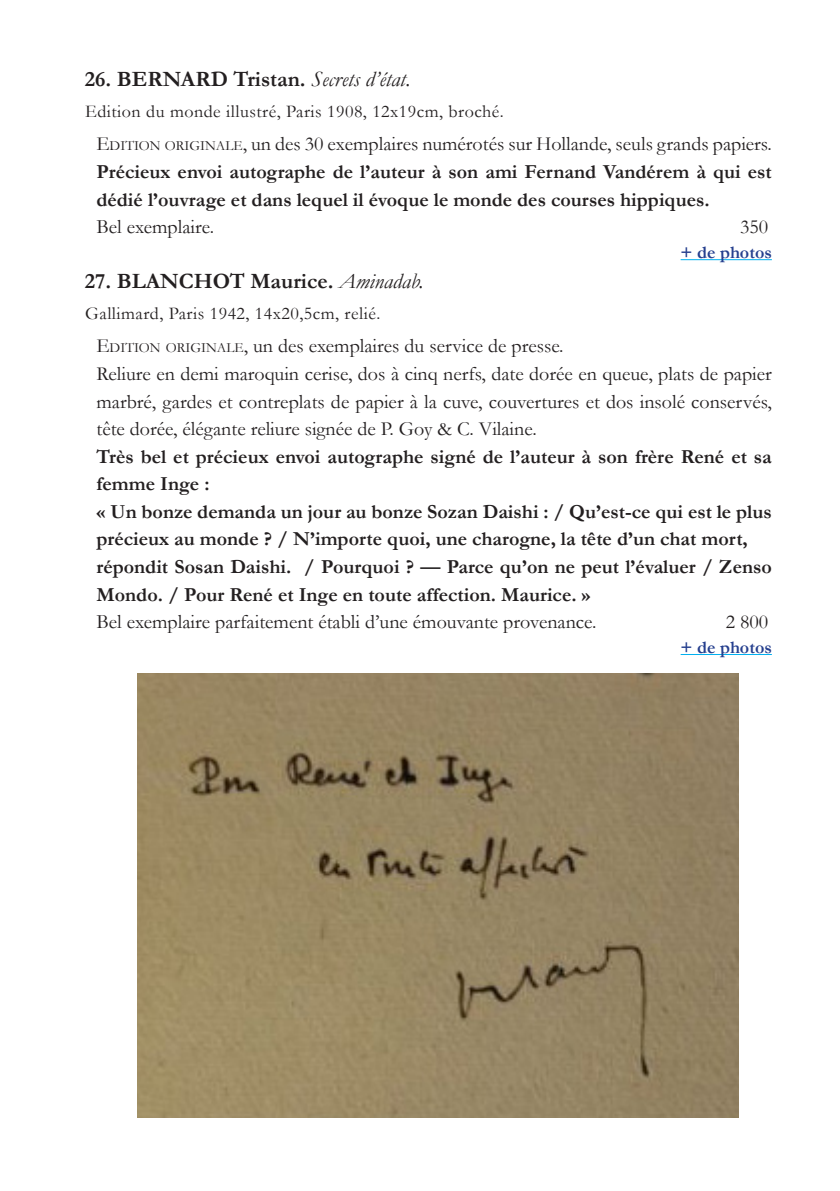
<style>
.page{position:relative;width:840px;height:1191px;background:#fff}
.page>*{position:absolute;margin:0;border:0;box-sizing:border-box;transform-origin:0 0}
.t1{font:700 22px "Garamond";color:#231f20}
.t2{font:700 20px/27.6px "Garamond";color:#231f20;text-align:justify}
.t3{font:20px/27.6px "Garamond";color:#231f20}
.t4{font:18px "Garamond";letter-spacing:.025em;color:#231f20}
.t5{font:700 18px "Garamond";color:#253f8e}
.s1{font-weight:400;font-style:italic}
.s2{font-weight:400}
.s3{font-weight:400;font-size:14px}
.s4{font-style:inherit}
.s5{font-size:14px}
</style>
<div class="page">
<hr style="left:680px;top:259px;width:91px;height:1px;background:#00b0f0">
<hr style="left:680px;top:654px;width:91px;height:1px;background:#00b0f0">
<img style="left:137px;top:674px;width:601px;height:443px">
<p class="t1" style="left:85px;top:64px;width:327px">26. BERNARD Tristan. <span class="s1">Secrets d’état.</span></p>
<p class="t4" style="left:85px;top:99px;width:420px">Edition du monde illustré, Paris 1908, 12x19cm, broché.</p>
<p class="t2" style="left:96px;top:130px;width:676px"><span class="s2">E</span><span class="s3">DITION ORIGINALE</span><span class="s2">, un des 30 exemplaires numérotés sur Hollande, seuls grands papiers.<br></span>Précieux envoi autographe de l’auteur à son ami Fernand Vandérem à qui est dédié l’ouvrage et dans lequel il évoque le monde des courses hippiques.</p>
<p class="t3" style="left:96px;top:213px;width:119px">Bel exemplaire.</p>
<p class="t3" style="left:739px;top:213px;width:30px">350</p>
<p class="t5" style="left:680px;top:240px;width:93px">+ de photos</p>
<p class="t1" style="left:85px;top:266px;width:340px">27. BLANCHOT Maurice. <span class="s1">Aminadab.</span></p>
<p class="t4" style="left:85px;top:301px;width:296px">Gallimard, Paris 1942, 14x20,5cm, relié.</p>
<p class="t3" style="left:96px;top:332px;width:676px"><span class="s4">E</span><span class="s5">DITION ORIGINALE</span>, un des exemplaires du service de presse.<br>Reliure en demi maroquin cerise, dos à cinq nerfs, date dorée en queue, plats de papier marbré, gardes et contreplats de papier à la cuve, couvertures et dos insolé conservés, tête dorée, élégante reliure signée de P. Goy &amp; C. Vilaine.</p>
<p class="t2" style="left:96px;top:442px;width:676px;text-align:left">Très bel et précieux envoi autographe signé de l’auteur à son frère René et sa femme Inge :<br>« Un bonze demanda un jour au bonze Sozan Daishi : / Qu’est-ce qui est le plus précieux au monde ? / N’importe quoi, une charogne, la tête d’un chat mort, répondit Sosan Daishi. / Pourquoi ? — Parce qu’on ne peut l’évaluer / Zenso Mondo. / Pour René et Inge en toute affection. Maurice. »</p>
<p class="t3" style="left:96px;top:607px;width:501px">Bel exemplaire parfaitement établi d’une émouvante provenance.</p>
<p class="t3" style="left:725px;top:607px;width:44px">2 800</p>
<p class="t5" style="left:680px;top:635px;width:93px">+ de photos</p>
</div>
